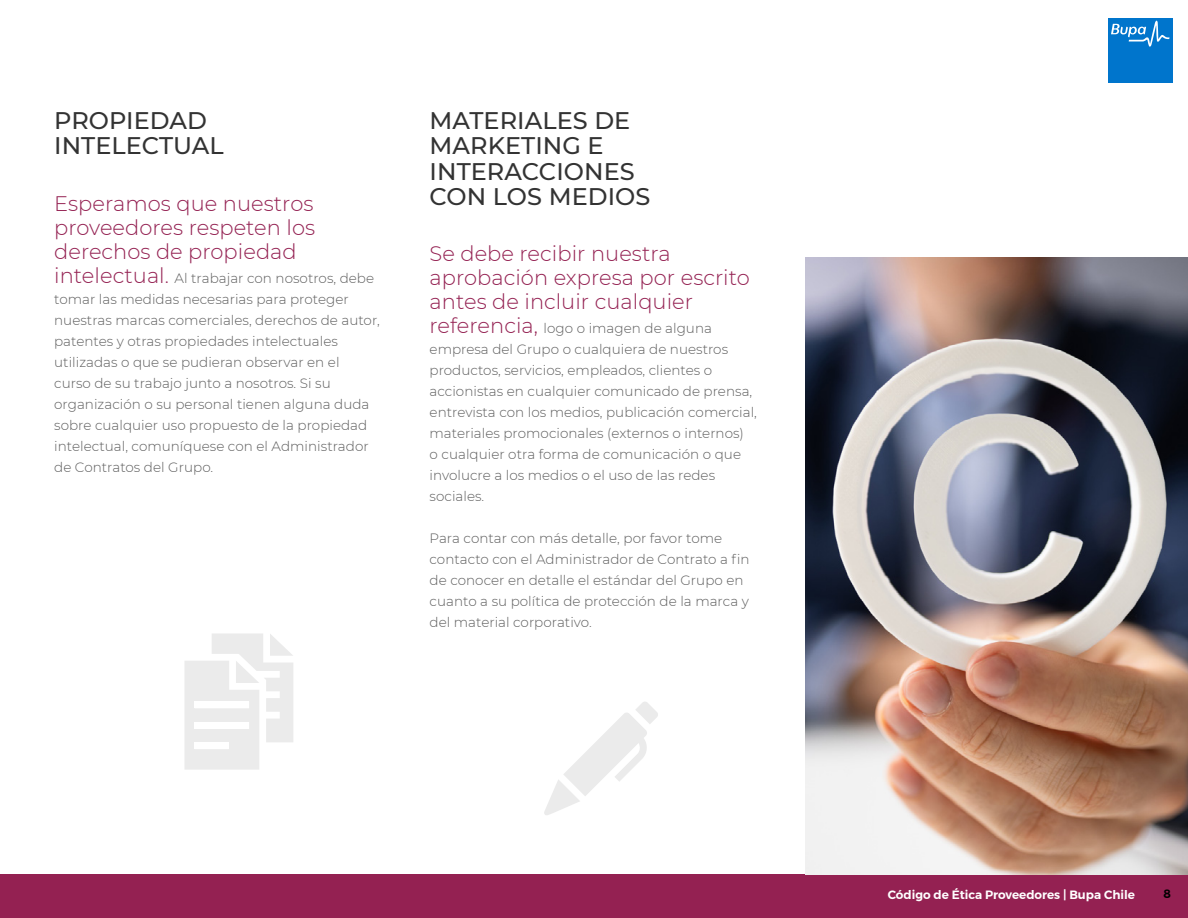
<style>
.page{position:relative;width:1188px;height:918px;background:#fff}
.page>*{position:absolute;margin:0;border:0;box-sizing:border-box;transform-origin:0 0}
.t1{font:500 24px/25.5px "Montserrat";letter-spacing:.005em;color:#333}
.t2{font:300 21px/24px "Montserrat";letter-spacing:.005em;color:#942152}
.t3{font:300 13.5px/21px "Montserrat";letter-spacing:.005em;color:#5c5c5c}
.t4{font:600 12px "Montserrat";color:#fff}
.t5{font:600 12px "Montserrat";color:#000}
.s1{font-size:21px;color:#942152}
</style>
<div class="page">
<div style="left:0;top:874px;width:1188px;height:44px;background:#942152"></div>
<svg style="left:184px;top:633px;width:109px;height:137px"></svg>
<div style="left:195px;top:702px;width:54px;height:6px;background:#fff"></div>
<div style="left:195px;top:722px;width:54px;height:7px;background:#fff"></div>
<div style="left:195px;top:742px;width:34px;height:7px;background:#fff"></div>
<svg style="left:544px;top:702px;width:114px;height:113px"></svg>
<img style="left:805px;top:258px;width:383px;height:616px">
<div style="left:1108px;top:18px;width:65px;height:64px;background:#0075cc"></div>
<svg style="left:1111px;top:21px;width:59px;height:26px"></svg>
<h1 class="t1" style="left:54px;top:107px;width:171px">PROPIEDAD<br>INTELECTUAL</h1>
<h1 class="t1" style="left:430px;top:107px;width:207px">MATERIALES DE<br>MARKETING E<br>INTERACCIONES</h1>
<h2 class="t2" style="left:54px;top:191px;width:261px">Esperamos que nuestros</h2>
<h1 class="t1" style="left:430px;top:183px;width:222px">CON LOS MEDIOS</h1>
<h2 class="t2" style="left:54px;top:215px;width:263px">proveedores respeten los derechos de propiedad</h2>
<p class="t3" style="left:54px;top:267px;width:327px"><span class="s1">intelectual.</span> Al trabajar con nosotros, debe tomar las medidas necesarias para proteger nuestras marcas comerciales, derechos de autor, patentes y otras propiedades intelectuales utilizadas o que se pudieran observar en el<br>curso de su trabajo junto a nosotros. Si su organización o su personal tienen alguna duda sobre cualquier uso propuesto de la propiedad intelectual, comuníquese con el Administrador de Contratos del Grupo.</p>
<h2 class="t2" style="left:430px;top:241px;width:322px">Se debe recibir nuestra aprobación expresa por escrito antes de incluir cualquier</h2>
<p class="t3" style="left:430px;top:317px;width:329px"><span class="s1">referencia,</span> logo o imagen de alguna empresa del Grupo o cualquiera de nuestros productos, servicios, empleados, clientes o accionistas en cualquier comunicado de prensa, entrevista con los medios, publicación comercial, materiales promocionales (externos o internos)<br>o cualquier otra forma de comunicación o que involucre a los medios o el uso de las redes sociales.</p>
<p class="t3" style="left:430px;top:527px;width:322px">Para contar con más detalle, por favor tome contacto con el Administrador de Contrato a fin de conocer en detalle el estándar del Grupo en cuanto a su política de protección de la marca y del material corporativo.</p>
<p class="t4" style="left:888px;top:885px;width:249px">Código de Ética Proveedores | Bupa Chile</p>
<p class="t5" style="left:1164px;top:884px;width:9px">8</p>
</div>
